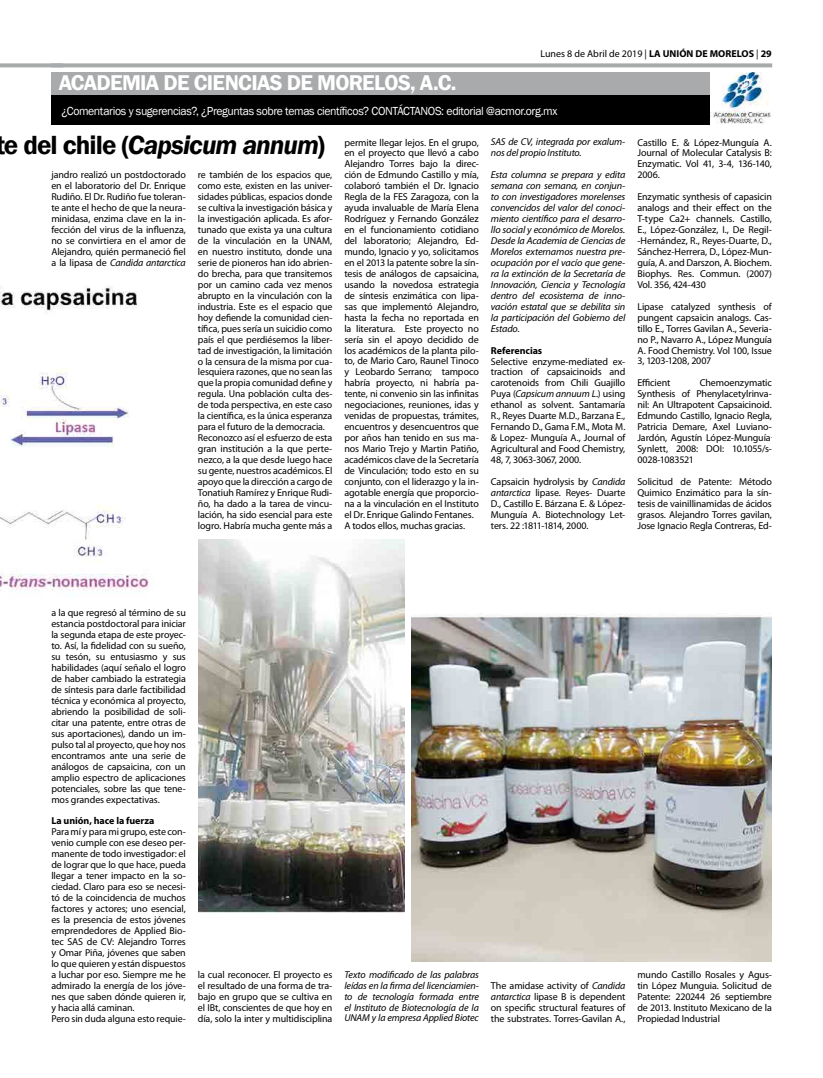
<style>
.page{position:relative;width:823px;height:1078px;background:#fff}
.page>*{position:absolute;margin:0;border:0;box-sizing:border-box;transform-origin:0 0}
.t1{font:italic 600 27px "Franklin Gothic";letter-spacing:-.035em;color:#000}
.t2{font:600 22px "Franklin Gothic";letter-spacing:-.035em;color:#fff}
.t3{font:12px "Franklin Gothic";letter-spacing:-.035em;color:#fff}
.t4{font:10px/10.9px "Myriad Pro";letter-spacing:-.01em;color:#000;text-align:justify}
.t5{font:italic 10px/10.9px "Myriad Pro";letter-spacing:-.01em;color:#000;text-align:justify}
.t6{font:700 10px "Myriad Pro";letter-spacing:-.005em;color:#000}
.s1{font-weight:700}
.s2{font-style:normal}
.s3{font-style:italic}
</style>
<div class="page">
<svg style="left:63px;top:63px;width:708px;height:4px;background:#b0b1b2"></svg>
<svg style="left:0;top:63px;width:63px;height:4px"></svg>
<div style="left:51px;top:72px;width:720px;height:23px;background:#a9aaab"></div>
<div style="left:51px;top:95px;width:720px;height:30px;background:#000"></div>
<img style="left:710px;top:72px;width:61px;height:53px">
<img style="left:0;top:286px;width:149px;height:305px">
<img style="left:198px;top:539px;width:206px;height:374px">
<img style="left:411px;top:613px;width:360px;height:348px">
<p class="t4" style="left:540px;top:48px;width:233px">Lunes 8 de Abril de 2019 | <span class="s1">LA UNIÓN DE MORELOS</span> | <span class="s1">29</span></p>
<h2 class="t2" style="left:59px;top:69px;width:399px">ACADEMIA DE CIENCIAS DE MORELOS, A.C.</h2>
<p class="t3" style="left:62px;top:104px;width:497px">¿Comentarios y sugerencias?, ¿Preguntas sobre temas científicos? CONTÁCTANOS: editorial @acmor.org.mx</p>
<h1 class="t1" style="left:4px;top:127px;width:323px"><span class="s2">e del chile (</span>Capsicum annum<span class="s2">)</span></h1>
<p class="t4" style="left:51px;top:169px;width:136px">jandro realizó un postdoctorado en el laboratorio del Dr. Enrique Rudiño. El Dr. Rudiño fue toleran&shy;te ante el hecho de que la neura&shy;minidasa, enzima clave en la in&shy;fección del virus de la influenza, no se convirtiera en el amor de Alejandro, quién permaneció fiel a la lipasa de <span class="s3">Candida antarctica</span></p>
<p class="t5" style="left:490px;top:136px;width:136px">SAS de CV, integrada por exalum&shy;nos del propio Instituto.</p>
<p class="t5" style="left:490px;top:169px;width:136px">Esta columna se prepara y edita semana con semana, en conjun&shy;to con investigadores morelenses convencidos del valor del conoci&shy;miento científico para el desarro&shy;llo social y económico de Morelos.<br>Desde la Academia de Ciencias de Morelos externamos nuestra pre&shy;ocupación por el vacío que gene&shy;ra la extinción de la Secretaría de Innovación, Ciencia y Tecnología dentro del ecosistema de inno&shy;vación estatal que se debilita sin la participación del Gobierno del Estado.</p>
<p class="t6" style="left:490px;top:343px;width:53px">Referencias</p>
<p class="t4" style="left:490px;top:355px;width:136px">Selective enzyme-mediated ex&shy;traction of capsaicinoids and carotenoids from Chili Guajillo Puya (<span class="s3">Capsicum annuum L</span>.) using ethanol as solvent. Santamaría R., Reyes Duarte M.D., Barzana E., Fernando D., Gama F.M., Mota M. &amp; Lopez- Munguía A., Journal of Agricultural and Food Chemistry, 48, 7, 3063-3067, 2000.</p>
<p class="t4" style="left:490px;top:476px;width:136px">Capsaicin hydrolysis by <span class="s3">Candida antarctica</span> lipase. Reyes- Duarte D., Castillo E. Bárzana E. &amp; López-Munguía A. Biotechnology Let&shy;ters. 22 :1811-1814, 2000.</p>
<p class="t4" style="left:344px;top:136px;width:136px;text-align:left">permite llegar lejos. En el grupo, en el proyecto que llevó a cabo<br>Alejandro Torres bajo la direc&shy;ción de Edmundo Castillo y mía, colaboró también el Dr. Ignacio<br>Regla de la FES Zaragoza, con la ayuda invaluable de María Elena<br>Rodríguez y Fernando González en el funcionamiento cotidiano del laboratorio; Alejandro, Ed&shy;mundo, Ignacio y yo, solicitamos en el 2013 la patente sobre la sín&shy;tesis de análogos de capsaicina, usando la novedosa estrategia de síntesis enzimática con lipa&shy;sas que implementó Alejandro, hasta la fecha no reportada en la literatura. Este proyecto no sería sin el apoyo decidido de los académicos de la planta pilo&shy;to, de Mario Caro, Raunel Tinoco y Leobardo Serrano; tampoco habría proyecto, ni habría pa&shy;tente, ni convenio sin las infinitas negociaciones, reuniones, idas y venidas de propuestas, trámites, encuentros y desencuentros que por años han tenido en sus ma&shy;nos Mario Trejo y Martin Patiño, académicos clave de la Secretaría de Vinculación; todo esto en su conjunto, con el liderazgo y la in&shy;agotable energía que proporcio&shy;na a la vinculación en el Instituto el Dr. Enrique Galindo Fentanes.<br>A todos ellos, muchas gracias.</p>
<p class="t4" style="left:198px;top:169px;width:136px;text-align:left">re también de los espacios que, como este, existen en las univer&shy;sidades públicas, espacios donde se cultiva la investigación básica y la investigación aplicada. Es afor&shy;tunado que exista ya una cultura de la vinculación en la UNAM, en nuestro instituto, donde una serie de pioneros han ido abrien&shy;do brecha, para que transitemos por un camino cada vez menos abrupto en la vinculación con la industria. Este es el espacio que hoy defiende la comunidad cien&shy;tífica, pues sería un suicidio como país el que perdiésemos la liber&shy;tad de investigación, la limitación o la censura de la misma por cua&shy;lesquiera razones, que no sean las que la propia comunidad define y regula. Una población culta des&shy;de toda perspectiva, en este caso la científica, es la única esperanza para el futuro de la democracia.<br>Reconozco así el esfuerzo de esta gran institución a la que perte&shy;nezco, a la que desde luego hace su gente, nuestros académicos. El apoyo que la dirección a cargo de<br>Tonatiuh Ramírez y Enrique Rudi&shy;ño, ha dado a la tarea de vincu&shy;lación, ha sido esencial para este logro. Habría mucha gente más a</p>
<p class="t4" style="left:637px;top:136px;width:136px">Castillo E. &amp; López-Munguía A.<br>Journal of Molecular Catalysis B:<br>Enzymatic. Vol 41, 3-4, 136-140, 2006.</p>
<p class="t4" style="left:637px;top:191px;width:136px">Enzymatic synthesis of capasicin analogs and their effect on the T-type Ca2+ channels. Castillo, E., López-González, I., De Regil--Hernández, R., Reyes-Duarte, D., Sánchez-Herrera, D., López-Mun&shy;guía, A. and Darszon, A. Biochem.<br>Biophys. Res. Commun. (2007)<br>Vol. 356, 424-430</p>
<p class="t4" style="left:637px;top:301px;width:136px">Lipase catalyzed synthesis of pungent capsaicin analogs. Cas&shy;tillo E., Torres Gavilan A., Severia&shy;no P., Navarro A., López Munguía A. Food Chemistry. Vol 100, Issue 3, 1203-1208, 2007</p>
<p class="t4" style="left:637px;top:377px;width:35px">Efficient</p>
<p class="t4" style="left:637px;top:377px;width:136px;text-indent:62px">Chemoenzymatic Synthesis of Phenylacetylrinva&shy;nil: An Ultrapotent Capsaicinoid.<br>Edmundo Castillo, Ignacio Regla, Patricia Demare, Axel Luviano-Jardón, Agustín López-Munguía<sup>.<br></sup>Synlett, 2008: DOI: 10.1055/s-0028-1083521</p>
<p class="t4" style="left:637px;top:476px;width:136px">Solicitud de Patente: Método Quimico Enzimático para la sín&shy;tesis de vainillinamidas de ácidos grasos. Alejandro Torres gavilan, Jose Ignacio Regla Contreras, Ed-</p>
<p class="t4" style="left:51px;top:607px;width:136px">a la que regresó al término de su estancia postdoctoral para iniciar la segunda etapa de este proyec&shy;to. Así, la fidelidad con su sueño, su tesón, su entusiasmo y sus habilidades (aquí señalo el logro de haber cambiado la estrategia de síntesis para darle factibilidad técnica y económica al proyecto, abriendo la posibilidad de soli&shy;citar una patente, entre otras de sus aportaciones), dando un im&shy;pulso tal al proyecto, que hoy nos encontramos ante una serie de análogos de capsaicina, con un amplio espectro de aplicaciones potenciales, sobre las que tene&shy;mos grandes expectativas.</p>
<p class="t6" style="left:51px;top:814px;width:104px">La unión, hace la fuerza</p>
<p class="t4" style="left:51px;top:826px;width:136px;text-align:left">Para mí y para mi grupo, este con&shy;venio cumple con ese deseo per&shy;manente de todo investigador: el de lograr que lo que hace, pueda llegar a tener impacto en la so&shy;ciedad. Claro para eso se necesi&shy;tó de la coincidencia de muchos factores y actores; uno esencial, es la presencia de estos jóvenes emprendedores de Applied Bio&shy;tec SAS de CV: Alejandro Torres y Omar Piña, jóvenes que saben lo que quieren y están dispuestos a luchar por eso. Siempre me he admirado la energía de los jóve&shy;nes que saben dónde quieren ir, y hacia allá caminan.<br>Pero sin duda alguna esto requie-</p>
<p class="t4" style="left:198px;top:968px;width:136px">la cual reconocer. El proyecto es el resultado de una forma de tra&shy;bajo en grupo que se cultiva en el IBt, conscientes de que hoy en día, solo la inter y multidisciplina</p>
<p class="t5" style="left:344px;top:968px;width:136px">Texto modificado de las palabras leídas en la firma del licenciamien&shy;to de tecnología formada entre el Instituto de Biotecnología de la UNAM y la empresa Applied Biotec</p>
<p class="t4" style="left:490px;top:979px;width:136px">The amidase activity of <span class="s3">Candida antarctica</span> lipase B is dependent on specific structural features of the substrates. Torres-Gavilan A.,</p>
<p class="t4" style="left:637px;top:968px;width:136px">mundo Castillo Rosales y Agus&shy;tin López Munguia. Solicitud de Patente: 220244 26 septiembre de 2013. Instituto Mexicano de la Propiedad Industrial</p>
</div>
